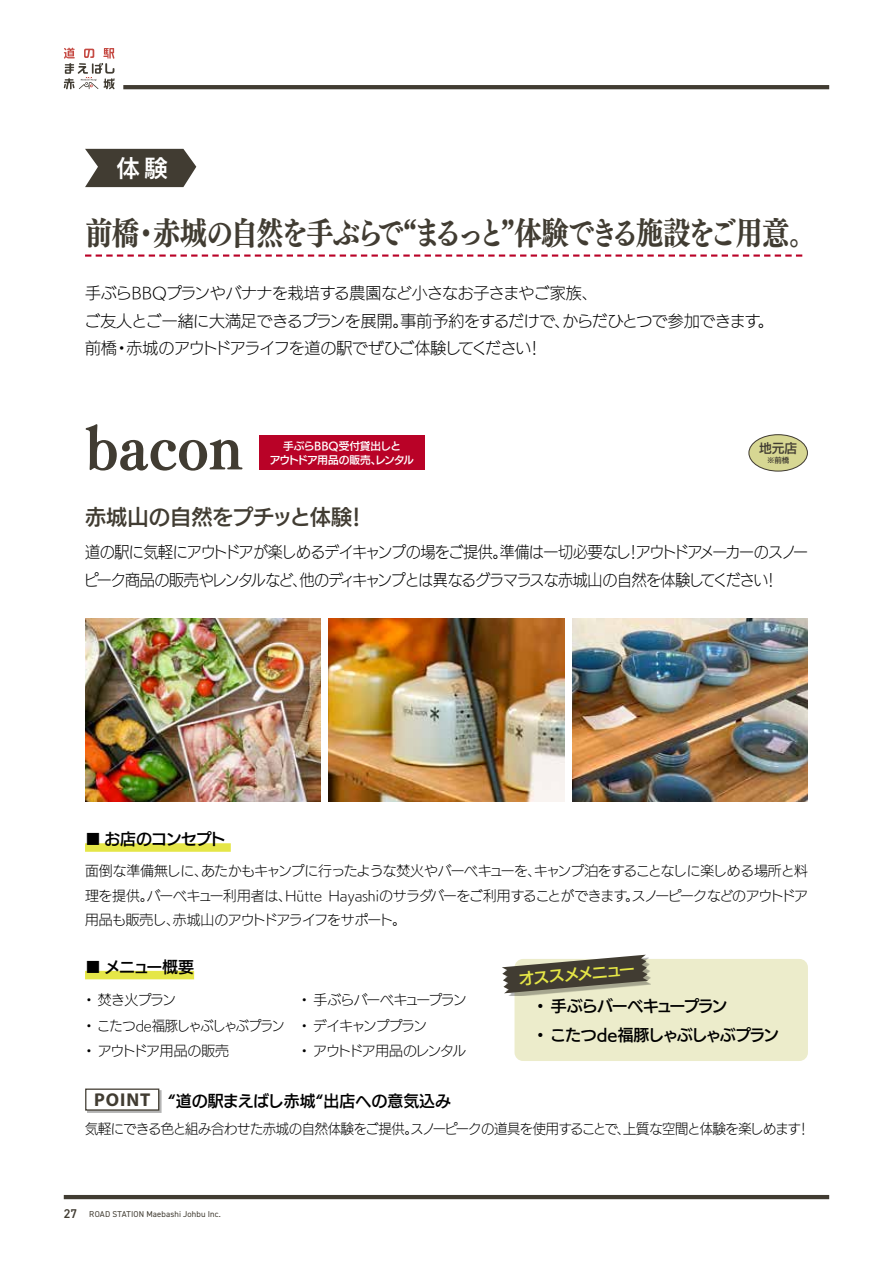
<style>
.page{position:relative;width:893px;height:1263px;background:#fff}
.page>*{position:absolute;margin:0;border:0;box-sizing:border-box;transform-origin:0 0}
.t1{font:53.1px "UD Mincho Pr 6 N B";color:#413c32}
.t2{font:31.95px "UD Mincho Pr 6 N B";letter-spacing:-.09em;color:#413c32;scale:.86 1}
.t3{font:23.4px "UD Kakugo Large Pr 6 N DB";color:#fff}
.t4{font:21.3px "UD Kakugo Large Pr 6 N DB";letter-spacing:-.005em;color:#413c32}
.t5{font:700 18.6px "Myriad Pro";letter-spacing:.05em;color:#413c32}
.t6{font:15.9px/27.6px "UD Kakugo Large Pr 6 N L";letter-spacing:-.035em;color:#000}
.t7{font:15.9px/27.6px "UD Kakugo Large Pr 6 N L";letter-spacing:-.035em;color:#000;scale:.94 1}
.t8{font:15.9px/28.7px "UD Kakugo Large Pr 6 N DB";letter-spacing:-.08em;color:#000}
.t9{font:15.9px "UD Kakugo Large Pr 6 N DB";color:#000}
.t10{font:15.9px "UD Kakugo Large Pr 6 N DB";letter-spacing:-.05em;color:#000}
.t11{font:15.9px "UD Kakugo Large Pr 6 N DB";color:#e5e647}
.t12{font:13.8px/24.5px "UD Kakugo Large Pr 6 N L";letter-spacing:-.06em;color:#000;text-align:justify}
.t13{font:13.8px "UD Kakugo Large Pr 6 N L";letter-spacing:-.03em;color:#000;scale:.96 1}
.t14{font:13.8px "UD Kakugo Large Pr 6 N L";letter-spacing:-.1em;color:#000}
.t15{font:12.75px "UD Kakugo Large Pr 6 N DB";color:#413c32}
.t16{font:10.65px/13.8px "UD Kakugo Large Pr 6 N DB";letter-spacing:-.01em;color:#fff;text-align:center}
.t17{font:8.55px "DIN2014";letter-spacing:.015em;color:#413c32}
.t18{font:7.5px "UD Kakugo Large Pr 6 N DB";color:#413c32}
.s1{font-family:"UD Kakugo Large Pr 6 N L";font-size:13.8px}
.s2{font-weight:600;font-size:12.75px}
</style>
<div class="page">
<hr style="left:123px;top:85px;width:706px;height:4px;background:#413c32">
<hr style="left:64px;top:1195px;width:765px;height:4px;background:#413c32">
<svg style="left:64px;top:48px;width:51px;height:41px"></svg>
<svg style="left:85px;top:149px;width:111px;height:38px;background:#565249"></svg>
<img style="left:85px;top:619px;width:235px;height:182px">
<img style="left:329px;top:619px;width:235px;height:182px">
<img style="left:573px;top:619px;width:235px;height:182px">
<div style="left:259px;top:436px;width:166px;height:34px;background:#b90227"></div>
<div style="left:85px;top:843px;width:146px;height:9px;background:#e5e647"></div>
<div style="left:85px;top:971px;width:109px;height:8px;background:#e5e647"></div>
<div style="left:514px;top:959px;width:294px;height:102px;background:#ececcb;border-radius:9px"></div>
<div style="left:505px;top:957px;width:146px;height:39px;background:#000;opacity:.3"></div>
<svg style="left:502px;top:955px;width:146px;height:38px"></svg>
<div style="left:87px;top:1090px;width:75px;height:23px;background:#000;opacity:.3"></div>
<div style="left:86px;top:1089px;width:73px;height:21px;background:#fff"></div>
<div style="left:85px;top:1088px;width:74px;height:23px;border:1px solid #413c32"></div>
<svg style="left:85px;top:254px;width:717px;height:3px"></svg>
<div style="left:749px;top:435px;width:58px;height:36px;background:#d7d793;border-radius:50%"></div>
<div style="left:748px;top:434px;width:60px;height:38px;border:1px solid #413c32;border-radius:50%"></div>
<h3 class="t3" style="left:116px;top:155px;width:53px">体験</h3>
<h2 class="t2" style="left:85px;top:203px;width:852px">前橋・赤城の自然を手ぶらで“まるっと”体験できる施設をご用意。</h2>
<p class="t6" style="left:84px;top:280px;width:691px">手ぶらBBQプランやバナナを栽培する農園など小さなお子さまやご家族、<br>ご友人とご一緒に大満足できるプランを展開。事前予約をするだけで、からだひとつで参加できます。前橋・赤城のアウトドアライフを道の駅でぜひご体験してください！</p>
<h1 class="t1" style="left:85px;top:399px;width:159px">bacon</h1>
<p class="t16" style="left:270px;top:439px;width:145px">手ぶらBBQ受付貸出しと<br>アウトドア用品の販売、レンタル</p>
<p class="t15" style="left:759px;top:441px;width:40px">地元店</p>
<p class="t18" style="left:767px;top:456px;width:24px">※前橋</p>
<h3 class="t4" style="left:85px;top:505px;width:284px">赤城山の自然をプチッと体験！</h3>
<p class="t7" style="left:84px;top:539px;width:772px">道の駅に気軽にアウトドアが楽しめるデイキャンプの場をご提供。準備は一切必要なし！アウトドアメーカーのスノーピーク商品の販売やレンタルなど、他のディキャンプとは異なるグラマラスな赤城山の自然を体験してください！</p>
<p class="t10" style="left:85px;top:831px;width:142px">■ お店のコンセプト</p>
<p class="t12" style="left:85px;top:859px;width:724px">面倒な準備無しに、あたかもキャンプに行ったような焚火やバーベキューを、キャンプ泊をすることなしに楽しめる場所と料理を提供。バーベキュー利用者は、Hütte Hayashiのサラダバーをご利用することができます。スノーピークなどのアウトドア用品も販売し、赤城山のアウトドアライフをサポート。</p>
<p class="t10" style="left:85px;top:958px;width:111px">■ メニュー概要</p>
<p class="t12" style="left:82px;top:988px;width:95px">・焚き火プラン</p>
<p class="t12" style="left:82px;top:987px;width:386px;line-height:25.5px;text-align:left;text-indent:215px">・手ぶらバーベキュープラン・こたつde福豚しゃぶしゃぶプラン ・デイキャンププラン<br>・アウトドア用品の販売</p>
<p class="t14" style="left:298px;top:1043px;width:170px">・アウトドア用品のレンタル</p>
<p class="t11" style="left:518px;top:970px;width:118px;rotate:-5deg">オススメメニュー</p>
<p class="t8" style="left:533px;top:992px;width:248px">・ 手ぶらバーベキュープラン<br>・ こたつde福豚しゃぶしゃぶプラン</p>
<p class="t9" style="left:85px;top:1092px;width:368px"><span class="s1">　　　　　　</span>“道の駅まえばし赤城“出店への意気込み</p>
<p class="t13" style="left:85px;top:1121px;width:757px">気軽にできる色と組み合わせた赤城の自然体験をご提供。スノーピークの道具を使用することで、上質な空間と体験を楽しめます！</p>
<h3 class="t5" style="left:94px;top:1087px;width:58px">POINT</h3>
<p class="t17" style="left:64px;top:1209px;width:159px"><span class="s2">27</span> ROAD STATION Maebashi Johbu Inc.</p>
</div>
